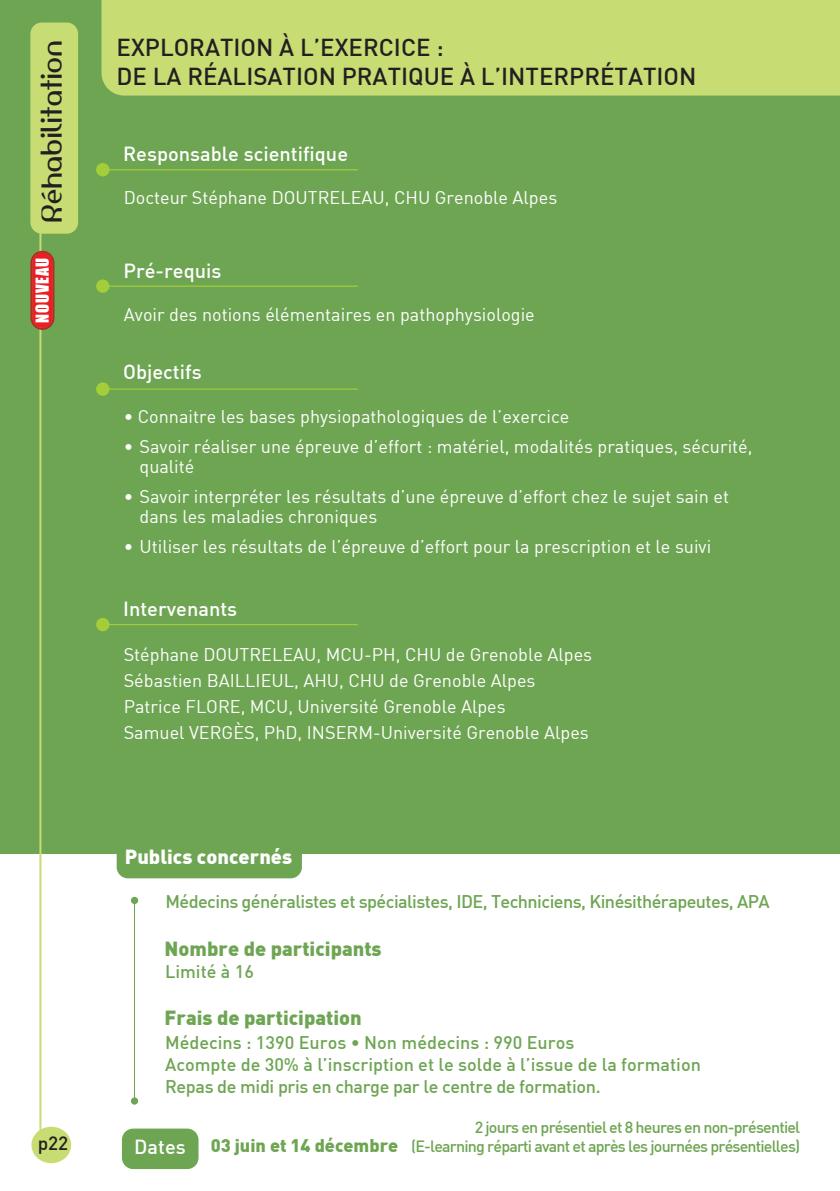
<style>
.page{position:relative;width:840px;height:1191px;background:#fff}
.page>*{position:absolute;margin:0;border:0;box-sizing:border-box;transform-origin:0 0}
.t1{font:28px "Amerika Sans";color:#231f20}
.t2{font:500 24px/28.8px "DIN";color:#231f20}
.t3{font:500 20px "DIN";color:#fff}
.t4{font:900 20px "DIN";color:#6ea553}
.t5{font:900 20px "DIN";color:#fff}
.t6{font:500 19px "DIN";color:#231f20}
.t7{font:18px/26.2px "DIN";color:#fff}
.t8{font:500 18px/22px "DIN";color:#6ea553}
.t9{font:500 18px "DIN";letter-spacing:-.02em;color:#6ea553}
.t10{font:900 18px "DIN";color:#6ea553}
.t11{font:16.4px "Impact";letter-spacing:.05em;color:#fff}
.t12{font:500 16px/18px "DIN";letter-spacing:-.05em;color:#6ea553;text-align:right}
.s1{font-weight:500;font-size:20px;color:#fff}
</style>
<div class="page">
<div style="left:122px;top:1128px;width:76px;height:41px;background:#6ea553;border-radius:11px"></div>
<div style="left:0;top:0;width:839px;height:854px;background:#6ea553"></div>
<div style="left:117px;top:836px;width:185px;height:42px;background:#6ea553;border-radius:11px"></div>
<div style="left:101px;top:0;width:738px;height:96px;background:#c7dc72"></div>
<hr style="left:100px;top:169px;width:257px;height:1px;background:#a3cd39">
<div style="left:96px;top:163px;width:13px;height:13px;background:#a3cd39;border-radius:50%"></div>
<hr style="left:134px;top:899px;width:1px;height:200px;background:#6ea553">
<div style="left:131px;top:897px;width:7px;height:7px;background:#6ea553;border-radius:50%"></div>
<div style="left:131px;top:1097px;width:7px;height:7px;background:#6ea553;border-radius:50%"></div>
<hr style="left:100px;top:285px;width:257px;height:2px;background:#a3cd39">
<div style="left:96px;top:279px;width:13px;height:14px;background:#a3cd39;border-radius:50%"></div>
<hr style="left:100px;top:388px;width:257px;height:2px;background:#a3cd39">
<div style="left:96px;top:382px;width:13px;height:14px;background:#a3cd39;border-radius:50%"></div>
<hr style="left:100px;top:624px;width:257px;height:1px;background:#a3cd39">
<div style="left:96px;top:618px;width:13px;height:13px;background:#a3cd39;border-radius:50%"></div>
<div style="left:30px;top:23px;width:48px;height:211px;background:#c7dc72;border-radius:11px"></div>
<div style="left:31px;top:1126px;width:40px;height:37px;background:#c7dc72;border-radius:50%"></div>
<hr style="left:39px;top:175px;width:2px;height:970px;background:#c7dc72">
<svg style="left:30px;top:251px;width:24px;height:79px;background:#d72c27"></svg>
<h1 class="t1" style="left:34px;top:223px;width:184px;rotate:-90deg">Réhabilitation</h1>
<p class="t11" style="left:32px;top:323px;width:66px;rotate:-90deg">NOUVEAU</p>
<p class="t6" style="left:38px;top:1136px;width:32px">p22</p>
<h2 class="t2" style="left:116px;top:36px;width:581px">EXPLORATION À L’EXERCICE :<br>DE LA RÉALISATION PRATIqUE À L’INTERPRÉTATION</h2>
<p class="t3" style="left:123px;top:147px;width:226px">Responsable scientifique</p>
<p class="t7" style="left:124px;top:184px;width:435px">Docteur Stéphane DOUTRELEAU, CHU Grenoble Alpes</p>
<p class="t3" style="left:123px;top:264px;width:99px">Pré-requis</p>
<p class="t7" style="left:124px;top:301px;width:412px">Avoir des notions élémentaires en pathophysiologie</p>
<p class="t3" style="left:123px;top:365px;width:80px">Objectifs</p>
<p class="t7" style="left:124px;top:403px;width:447px">• Connaitre les bases physiopathologiques de l’exercice</p>
<p class="t7" style="left:139px;top:436px;width:614px;line-height:20px;text-indent:-16px">• Savoir réaliser une épreuve d’effort : matériel, modalités pratiques, sécurité, qualité</p>
<p class="t7" style="left:139px;top:486px;width:590px;line-height:20px;text-indent:-16px">• Savoir interpréter les résultats d’une épreuve d’effort chez le sujet sain et dans les maladies chroniques</p>
<p class="t7" style="left:124px;top:533px;width:588px">• Utiliser les résultats de l’épreuve d’effort pour la prescription et le suivi</p>
<p class="t3" style="left:123px;top:601px;width:115px">Intervenants</p>
<p class="t7" style="left:124px;top:640px;width:469px">Stéphane DOUTRELEAU, MCU-PH, CHU de Grenoble Alpes Sébastien BAILLIEUL, AHU, CHU de Grenoble Alpes Patrice FLORE, MCU, Université Grenoble Alpes<br>Samuel VERGÈS, PhD, INSERM-Université Grenoble Alpes</p>
<p class="t5" style="left:125px;top:849px;width:169px">Publics concernés</p>
<p class="t9" style="left:165px;top:894px;width:605px">Médecins généralistes et spécialistes, IDE, Techniciens, Kinésithérapeutes, APA</p>
<p class="t4" style="left:164px;top:941px;width:218px">Nombre de participants</p>
<p class="t8" style="left:165px;top:962px;width:90px">Limité à 16</p>
<p class="t4" style="left:164px;top:1010px;width:199px">Frais de participation</p>
<p class="t8" style="left:165px;top:1033px;width:537px">Médecins : 1390 Euros • Non médecins : 990 Euros<br>Acompte de 30% à l’inscription et le solde à l’issue de la formation<br>Repas de midi pris en charge par le centre de formation.</p>
<p class="t10" style="left:134px;top:1139px;width:265px"><span class="s1">Dates</span> 03 juin et 14 décembre</p>
<p class="t12" style="left:411px;top:1120px;width:390px">2 jours en présentiel et 8 heures en non-présentiel (E-learning réparti avant et après les journées présentielles)</p>
</div>
